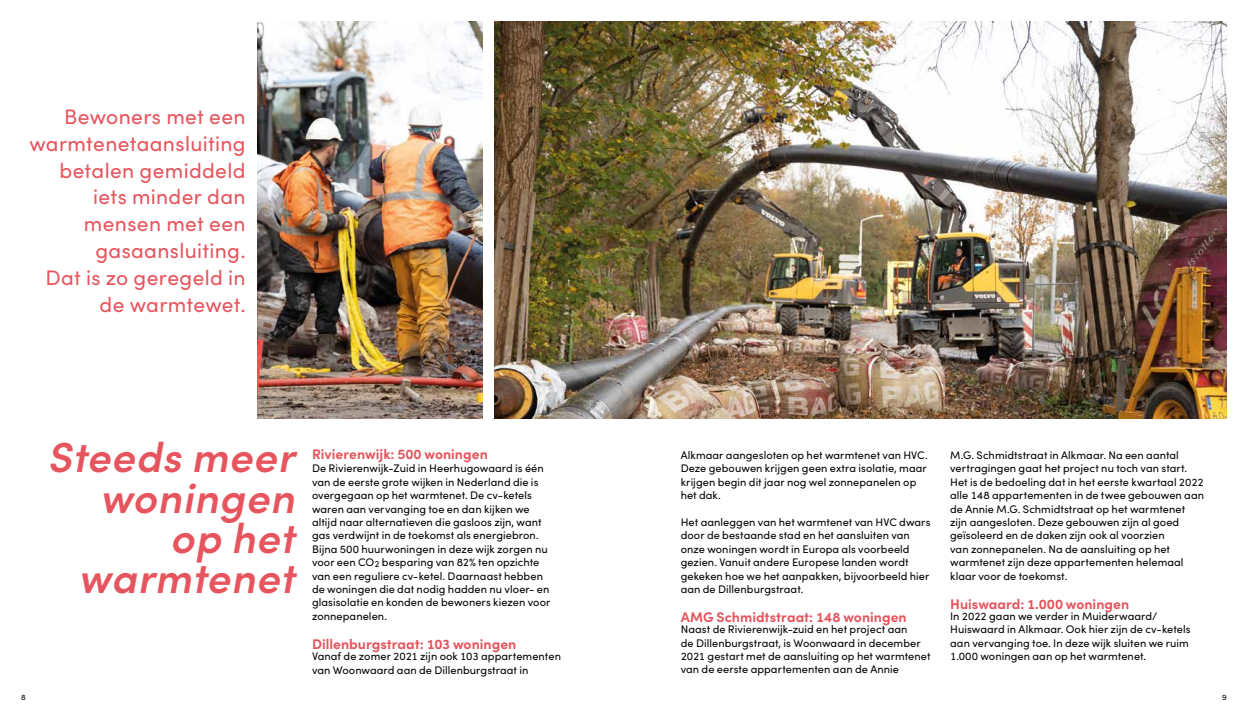
<style>
.page{position:relative;width:1248px;height:723px;background:#fff}
.page>*{position:absolute;margin:0;border:0;box-sizing:border-box;transform-origin:0 0}
.t1{font:italic 600 42px/40.2px "Sofia Pro";letter-spacing:.015em;color:#e6555e;text-align:right}
.t2{font:21px/26.8px "Sofia Pro";letter-spacing:.02em;color:#e6555e;text-align:right}
.t3{font:700 14px "Sofia Pro";color:#e6555e}
.t4{font:11px/13.4px "Sofia Pro";letter-spacing:.005em;color:#000}
.t5{font:8px "Sofia Pro";color:#000}
</style>
<div class="page">
<img style="left:494px;top:21px;width:732px;height:398px">
<img style="left:258px;top:21px;width:224px;height:398px">
<h2 class="t2" style="left:29px;top:102px;width:218px">Bewoners met een warmtenetaansluiting betalen gemiddeld iets minder dan mensen met een gasaansluiting.<br>Dat is zo geregeld in de warmtewet.</h2>
<h1 class="t1" style="left:49px;top:435px;width:249px">Steeds meer woningen op het warmtenet</h1>
<p class="t4" style="left:680px;top:448px;width:248px">Alkmaar aangesloten op het warmtenet van HVC.<br>Deze gebouwen krijgen geen extra isolatie, maar krijgen begin dit jaar nog wel zonnepanelen op het dak.</p>
<p class="t3" style="left:312px;top:443px;width:177px">Rivierenwijk: 500 woningen</p>
<p class="t4" style="left:312px;top:461px;width:240px">De Rivierenwijk-Zuid in Heerhugowaard is één van de eerste grote wijken in Nederland die is overgegaan op het warmtenet. De cv-ketels waren aan vervanging toe en dan kijken we altijd naar alternatieven die gasloos zijn, want gas verdwijnt in de toekomst als energiebron.<br>Bijna 500 huurwoningen in deze wijk zorgen nu voor een CO<sub>2</sub> besparing van 82% ten opzichte van een reguliere cv-ketel. Daarnaast hebben de woningen die dat nodig hadden nu vloer- en glasisolatie en konden de bewoners kiezen voor zonnepanelen.</p>
<p class="t3" style="left:312px;top:633px;width:206px">Dillenburgstraat: 103 woningen</p>
<p class="t4" style="left:312px;top:649px;width:250px">Vanaf de zomer 2021 zijn ook 103 appartementen van Woonwaard aan de Dillenburgstraat in</p>
<p class="t4" style="left:680px;top:515px;width:251px">Het aanleggen van het warmtenet van HVC dwars door de bestaande stad en het aansluiten van onze woningen wordt in Europa als voorbeeld gezien. Vanuit andere Europese landen wordt gekeken hoe we het aanpakken, bijvoorbeeld hier aan de Dillenburgstraat.</p>
<p class="t3" style="left:680px;top:607px;width:227px">AMG Schmidtstraat: 148 woningen</p>
<p class="t4" style="left:680px;top:622px;width:251px">Naast de Rivierenwijk-zuid en het project aan<br>de Dillenburgstraat, is Woonwaard in december 2021 gestart met de aansluiting op het warmtenet van de eerste appartementen aan de Annie</p>
<p class="t4" style="left:950px;top:448px;width:255px">M.G. Schmidtstraat in Alkmaar. Na een aantal vertragingen gaat het project nu toch van start.<br>Het is de bedoeling dat in het eerste kwartaal 2022 alle 148 appartementen in de twee gebouwen aan de Annie M.G. Schmidtstraat op het warmtenet zijn aangesloten. Deze gebouwen zijn al goed geïsoleerd en de daken zijn ook al voorzien<br>van zonnepanelen. Na de aansluiting op het warmtenet zijn deze appartementen helemaal klaar voor de toekomst.</p>
<p class="t3" style="left:950px;top:593px;width:180px">Huiswaard: 1.000 woningen</p>
<p class="t4" style="left:950px;top:609px;width:242px">In 2022 gaan we verder in Muiderwaard/ Huiswaard in Alkmaar. Ook hier zijn de cv-ketels aan vervanging toe. In deze wijk sluiten we ruim 1.000 woningen aan op het warmtenet.</p>
<p class="t5" style="left:21px;top:692px;width:6px">8</p>
<p class="t5" style="left:1221px;top:692px;width:6px">9</p>
</div>
